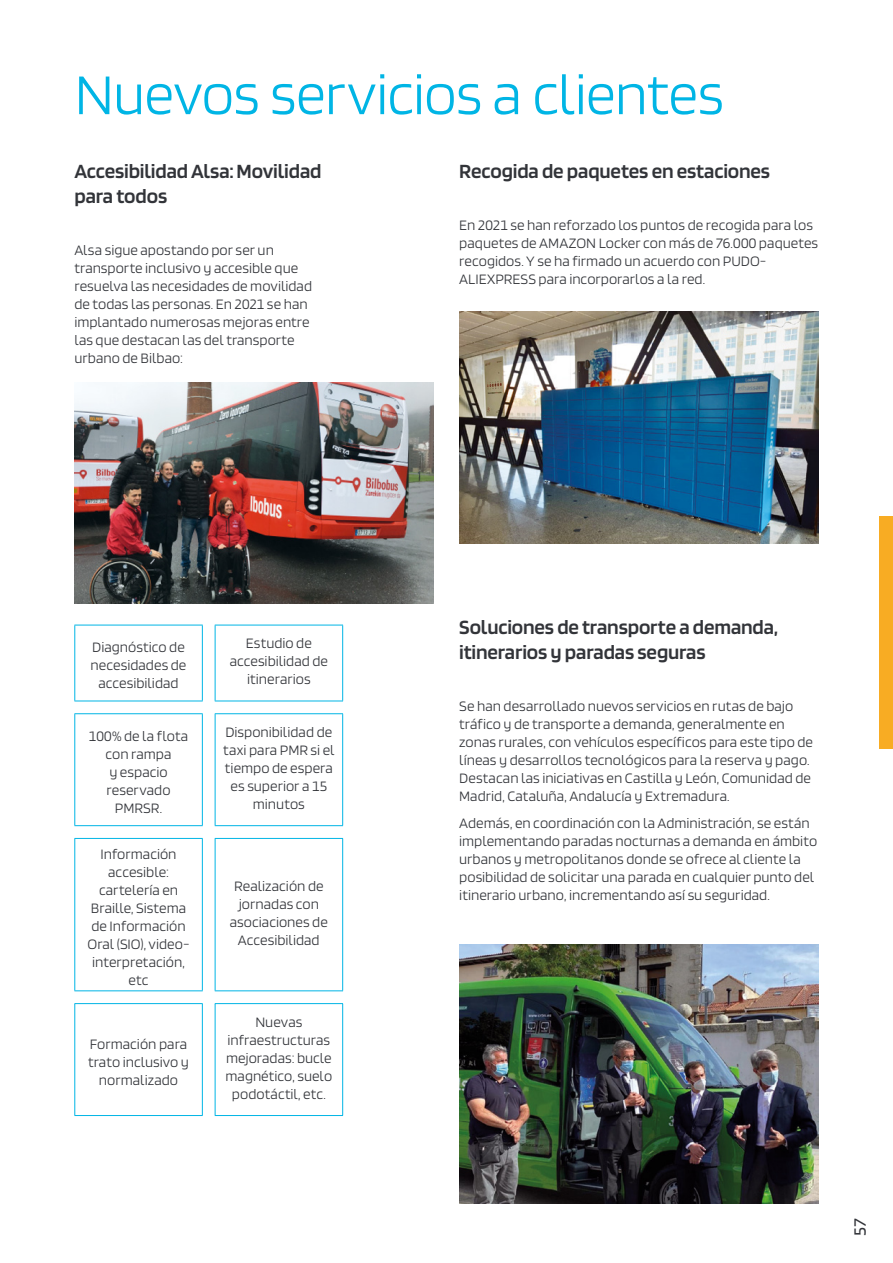
<style>
.page{position:relative;width:893px;height:1263px;background:#fff}
.page>*{position:absolute;margin:0;border:0;box-sizing:border-box;transform-origin:0 0}
.t1{font:300 60px "Alsa";letter-spacing:-.015em;color:#00b5e5}
.t2{font:600 21px/25.2px "Alsa";letter-spacing:-.005em;color:#323439}
.t3{font:18px "Alsa";color:#323439}
.t4{font:300 15px/18px "Alsa";color:#323439;text-align:center}
</style>
<div class="page">
<div style="left:880px;top:516px;width:13px;height:232px;background:#f8ac23"></div>
<hr style="left:74px;top:625px;width:129px;height:1px;background:#00b5e5">
<hr style="left:74px;top:625px;width:1px;height:76px;background:#00b5e5">
<hr style="left:202px;top:625px;width:1px;height:76px;background:#00b5e5">
<hr style="left:215px;top:625px;width:128px;height:1px;background:#00b5e5">
<hr style="left:215px;top:625px;width:1px;height:76px;background:#00b5e5">
<hr style="left:342px;top:625px;width:1px;height:76px;background:#00b5e5">
<hr style="left:74px;top:701px;width:129px;height:1px;background:#00b5e5">
<hr style="left:215px;top:701px;width:128px;height:1px;background:#00b5e5">
<hr style="left:74px;top:713px;width:129px;height:1px;background:#00b5e5">
<hr style="left:74px;top:714px;width:1px;height:111px;background:#00b5e5">
<hr style="left:202px;top:714px;width:1px;height:111px;background:#00b5e5">
<hr style="left:215px;top:713px;width:128px;height:1px;background:#00b5e5">
<hr style="left:215px;top:714px;width:1px;height:111px;background:#00b5e5">
<hr style="left:342px;top:714px;width:1px;height:111px;background:#00b5e5">
<hr style="left:74px;top:825px;width:129px;height:1px;background:#00b5e5">
<hr style="left:215px;top:825px;width:128px;height:1px;background:#00b5e5">
<hr style="left:74px;top:838px;width:129px;height:1px;background:#00b5e5">
<hr style="left:74px;top:839px;width:1px;height:151px;background:#00b5e5">
<hr style="left:202px;top:839px;width:1px;height:151px;background:#00b5e5">
<hr style="left:215px;top:838px;width:128px;height:1px;background:#00b5e5">
<hr style="left:215px;top:839px;width:1px;height:151px;background:#00b5e5">
<hr style="left:342px;top:839px;width:1px;height:151px;background:#00b5e5">
<hr style="left:74px;top:990px;width:129px;height:1px;background:#00b5e5">
<hr style="left:215px;top:990px;width:128px;height:1px;background:#00b5e5">
<hr style="left:74px;top:1003px;width:129px;height:1px;background:#00b5e5">
<hr style="left:74px;top:1004px;width:1px;height:111px;background:#00b5e5">
<hr style="left:202px;top:1004px;width:1px;height:111px;background:#00b5e5">
<hr style="left:215px;top:1003px;width:128px;height:1px;background:#00b5e5">
<hr style="left:215px;top:1004px;width:1px;height:111px;background:#00b5e5">
<hr style="left:342px;top:1004px;width:1px;height:111px;background:#00b5e5">
<hr style="left:74px;top:1115px;width:129px;height:1px;background:#00b5e5">
<hr style="left:215px;top:1115px;width:128px;height:1px;background:#00b5e5">
<img style="left:459px;top:944px;width:360px;height:259px">
<img style="left:74px;top:383px;width:360px;height:220px">
<img style="left:459px;top:311px;width:360px;height:233px">
<h1 class="t1" style="left:74px;top:64px;width:651px">Nuevos servicios a clientes</h1>
<h2 class="t2" style="left:74px;top:158px;width:249px">Accesibilidad Alsa: Movilidad para todos</h2>
<p class="t4" style="left:74px;top:241px;width:239px;text-align:left">Alsa sigue apostando por ser un transporte inclusivo y accesible que resuelva las necesidades de movilidad de todas las personas. En 2021 se han implantado numerosas mejoras entre las que destacan las del transporte urbano de Bilbao:</p>
<h2 class="t2" style="left:459px;top:158px;width:312px">Recogida de paquetes en estaciones</h2>
<p class="t4" style="left:459px;top:216px;width:360px;text-align:left">En 2021 se han reforzado los puntos de recogida para los paquetes de AMAZON Locker con más de 76.000 paquetes recogidos. Y se ha firmado un acuerdo con PUDO-ALIEXPRESS para incorporarlos a la red.</p>
<p class="t4" style="left:91px;top:639px;width:97px">Diagnóstico de necesidades de accesibilidad</p>
<p class="t4" style="left:230px;top:634px;width:100px">Estudio de accesibilidad de itinerarios</p>
<p class="t4" style="left:89px;top:727px;width:101px">100% de la flota con rampa<br>y espacio reservado<br>PMRSR.</p>
<p class="t4" style="left:223px;top:723px;width:113px">Disponibilidad de taxi para PMR si el tiempo de espera es superior a 15 minutos</p>
<p class="t4" style="left:88px;top:845px;width:104px">Información accesible: cartelería en<br>Braille, Sistema de Información<br>Oral (SIO), video&shy;interpretación, etc</p>
<p class="t4" style="left:230px;top:877px;width:100px">Realización de jornadas con asociaciones de<br>Accesibilidad</p>
<p class="t4" style="left:88px;top:1035px;width:102px">Formación para trato inclusivo y normalizado</p>
<p class="t4" style="left:225px;top:1013px;width:108px">Nuevas infraestructuras mejoradas: bucle magnético, suelo podotáctil, etc.</p>
<h2 class="t2" style="left:459px;top:615px;width:320px">Soluciones de transporte a demanda, itinerarios y paradas seguras</h2>
<p class="t4" style="left:459px;top:697px;width:355px;text-align:left">Se han desarrollado nuevos servicios en rutas de bajo tráfico y de transporte a demanda, generalmente en zonas rurales, con vehículos específicos para este tipo de líneas y desarrollos tecnológicos para la reserva y pago.<br>Destacan las iniciativas en Castilla y León, Comunidad de Madrid, Cataluña, Andalucía y Extremadura.</p>
<p class="t4" style="left:459px;top:814px;width:359px;text-align:left">Además, en coordinación con la Administración, se están implementando paradas nocturnas a demanda en ámbito urbanos y metropolitanos donde se ofrece al cliente la posibilidad de solicitar una parada en cualquier punto del itinerario urbano, incrementando así su seguridad.</p>
<p class="t3" style="left:851px;top:1236px;width:19px;rotate:-90deg">57</p>
</div>
